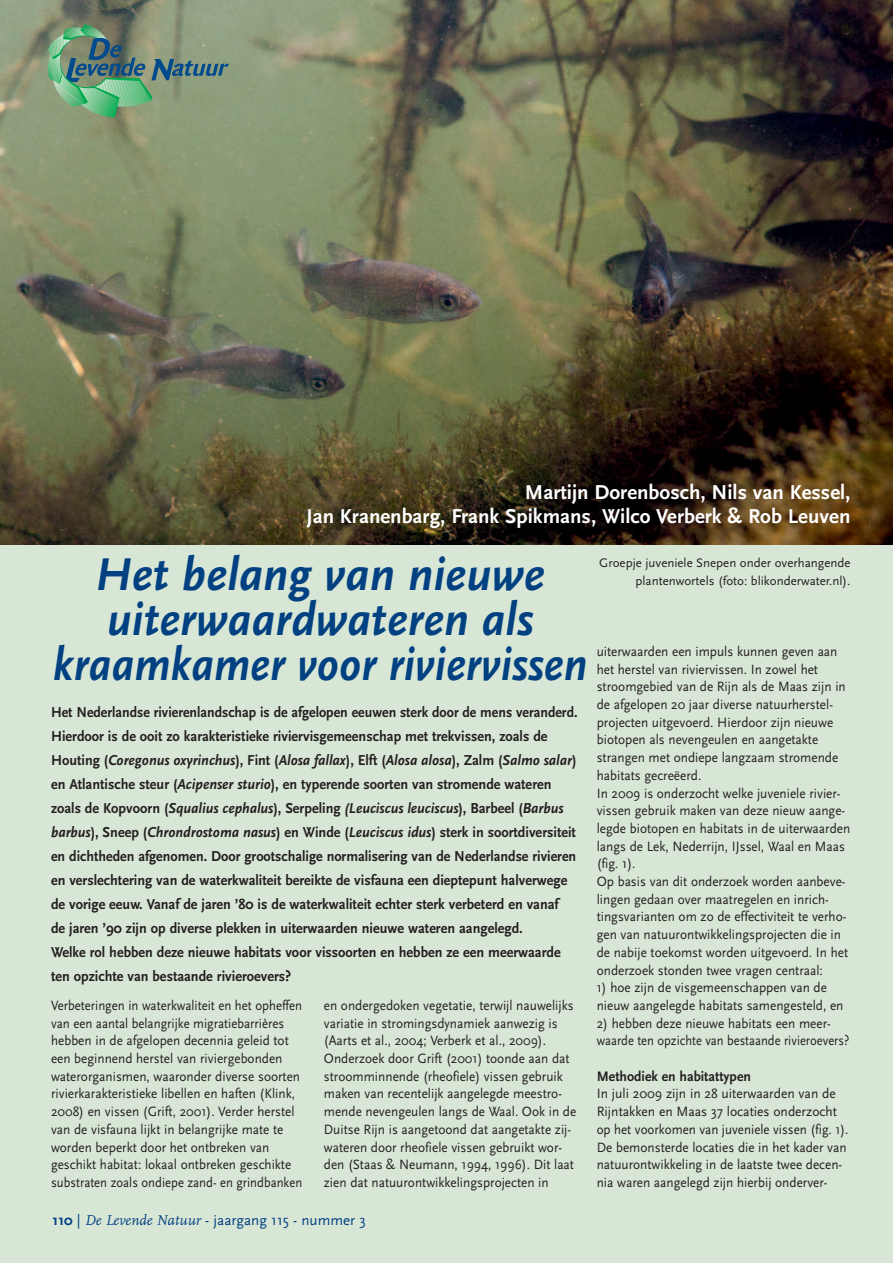
<style>
.page{position:relative;width:893px;height:1263px;background:#d8e6d6}
.page>*{position:absolute;margin:0;border:0;box-sizing:border-box;transform-origin:0 0}
.t1{font:italic 700 48px/45px "Scala Sans";color:#014181;text-align:center}
.t2{font:700 21px/24px "Scala Sans";color:#fff;text-align:right}
.t3{font:700 15px/24px "Scala Sans";color:#231f20;scale:.93 1}
.t4{font:15px "Scala Sans";color:#014181}
.t5{font:700 14.4px "Scala Sans";color:#231f20;scale:.96 1}
.t6{font:14.1px/17.7px "Scala Sans";color:#231f20;scale:.94 1}
.t7{font:14.1px/17.7px "Scala Sans";color:#231f20;scale:.91 1}
.t8{font:14.1px/17.7px "Scala Sans";color:#231f20;scale:.96 1}
.t9{font:12.9px/17.7px "Scala Sans";color:#231f20;text-align:right}
.s1{font-style:italic}
.s2{font-weight:700}
.s3{font-family:"FF Scala";font-style:italic}
</style>
<div class="page">
<img style="left:0;top:0;width:893px;height:544px">
<svg style="left:46px;top:24px;width:183px;height:93px;background:#77977c"></svg>
<h2 class="t2" style="left:306px;top:480px;width:546px">Martijn Dorenbosch, Nils van Kessel,<br>Jan Kranenbarg, Frank Spikmans, Wilco Verberk &amp; Rob Leuven</h2>
<h1 class="t1" style="left:53px;top:551px;width:536px">Het belang van nieuwe uiterwaardwateren als kraamkamer voor riviervissen</h1>
<p class="t3" style="left:51px;top:700px;width:568px">Het Nederlandse rivierenlandschap is de afgelopen eeuwen sterk door de mens veranderd.<br>Hierdoor is de ooit zo karakteristieke riviervisgemeenschap met trekvissen, zoals de Houting (<span class="s1">Coregonus oxyrinchus</span>), Fint (<span class="s1">Alosa fallax</span>), Elft (<span class="s1">Alosa alosa</span>), Zalm (<span class="s1">Salmo salar</span>) en Atlantische steur (<span class="s1">Acipenser sturio</span>), en typerende soorten van stromende wateren zoals de Kopvoorn (<span class="s1">Squalius cephalus</span>), Serpeling <span class="s1">(Leuciscus leuciscus</span>), Barbeel (<span class="s1">Barbus barbus</span>), Sneep (<span class="s1">Chrondrostoma nasus</span>) en Winde (<span class="s1">Leuciscus idus</span>) sterk in soortdiversiteit en dichtheden afgenomen. Door grootschalige normalisering van de Nederlandse rivieren en verslechtering van de waterkwaliteit bereikte de visfauna een dieptepunt halverwege de vorige eeuw. Vanaf de jaren ’80 is de waterkwaliteit echter sterk verbeterd en vanaf<br>de jaren ’90 zijn op diverse plekken in uiterwaarden nieuwe wateren aangelegd.<br>Welke rol hebben deze nieuwe habitats voor vissoorten en hebben ze een meerwaarde ten opzichte van bestaande rivieroevers?</p>
<p class="t7" style="left:51px;top:996px;width:278px">Verbeteringen in waterkwaliteit en het opheffen van een aantal belangrijke migratiebarrières hebben in de afgelopen decennia geleid tot een beginnend herstel van riviergebonden waterorganismen, waaronder diverse soorten rivierkarakteristieke libellen en haften (Klink, 2008) en vissen (Grift, 2001). Verder herstel van de visfauna lijkt in belangrijke mate te worden beperkt door het ontbreken van geschikt habitat: lokaal ontbreken geschikte substraten zoals ondiepe zand- en grindbanken</p>
<p class="t6" style="left:324px;top:996px;width:270px">en ondergedoken vegetatie, terwijl nauwelijks variatie in stromingsdynamiek aanwezig is (Aarts et al., 2004; Verberk et al., 2009).<br>Onderzoek door Grift (2001) toonde aan dat stroomminnende (rheofiele) vissen gebruik maken van recentelijk aangelegde meestro&shy;mende nevengeulen langs de Waal. Ook in de Duitse Rijn is aangetoond dat aangetakte zij&shy;wateren door rheofiele vissen gebruikt wor&shy;den (Staas &amp; Neumann, 1994, 1996). Dit laat zien dat natuurontwikkelingsprojecten in</p>
<p class="t4" style="left:53px;top:1211px;width:315px"><span class="s2">110</span> | <span class="s3">De Levende Natuur</span> - jaargang 115 - nummer 3</p>
<p class="t9" style="left:599px;top:554px;width:253px">Groepje juveniele Snepen onder overhangende plantenwortels (foto: blikonderwater.nl).</p>
<p class="t6" style="left:597px;top:642px;width:271px">uiterwaarden een impuls kunnen geven aan het herstel van riviervissen. In zowel het stroomgebied van de Rijn als de Maas zijn in de afgelopen 20 jaar diverse natuurherstel&shy;projecten uitgevoerd. Hierdoor zijn nieuwe biotopen als nevengeulen en aangetakte strangen met ondiepe langzaam stromende habitats gecreëerd.<br>In 2009 is onderzocht welke juveniele rivier&shy;vissen gebruik maken van deze nieuw aange&shy;legde biotopen en habitats in de uiterwaarden langs de Lek, Nederrijn, IJssel, Waal en Maas (fig. 1).<br>Op basis van dit onderzoek worden aanbeve&shy;lingen gedaan over maatregelen en inrich&shy;tingsvarianten om zo de effectiviteit te verho&shy;gen van natuurontwikkelingsprojecten die in de nabije toekomst worden uitgevoerd. In het onderzoek stonden twee vragen centraal:</p>
<p class="t6" style="left:597px;top:978px;width:264px">1) hoe zijn de visgemeenschappen van de nieuw aangelegde habitats samengesteld, en</p>
<p class="t6" style="left:597px;top:1014px;width:270px">2) hebben deze nieuwe habitats een meer&shy;waarde ten opzichte van bestaande rivieroevers?</p>
<p class="t5" style="left:597px;top:1067px;width:162px">Methodiek en habitattypen</p>
<p class="t8" style="left:597px;top:1085px;width:264px">In juli 2009 zijn in 28 uiterwaarden van de Rijntakken en Maas 37 locaties onderzocht op het voorkomen van juveniele vissen (fig. 1).<br>De bemonsterde locaties die in het kader van natuurontwikkeling in de laatste twee decen&shy;nia waren aangelegd zijn hierbij onderver-</p>
</div>
